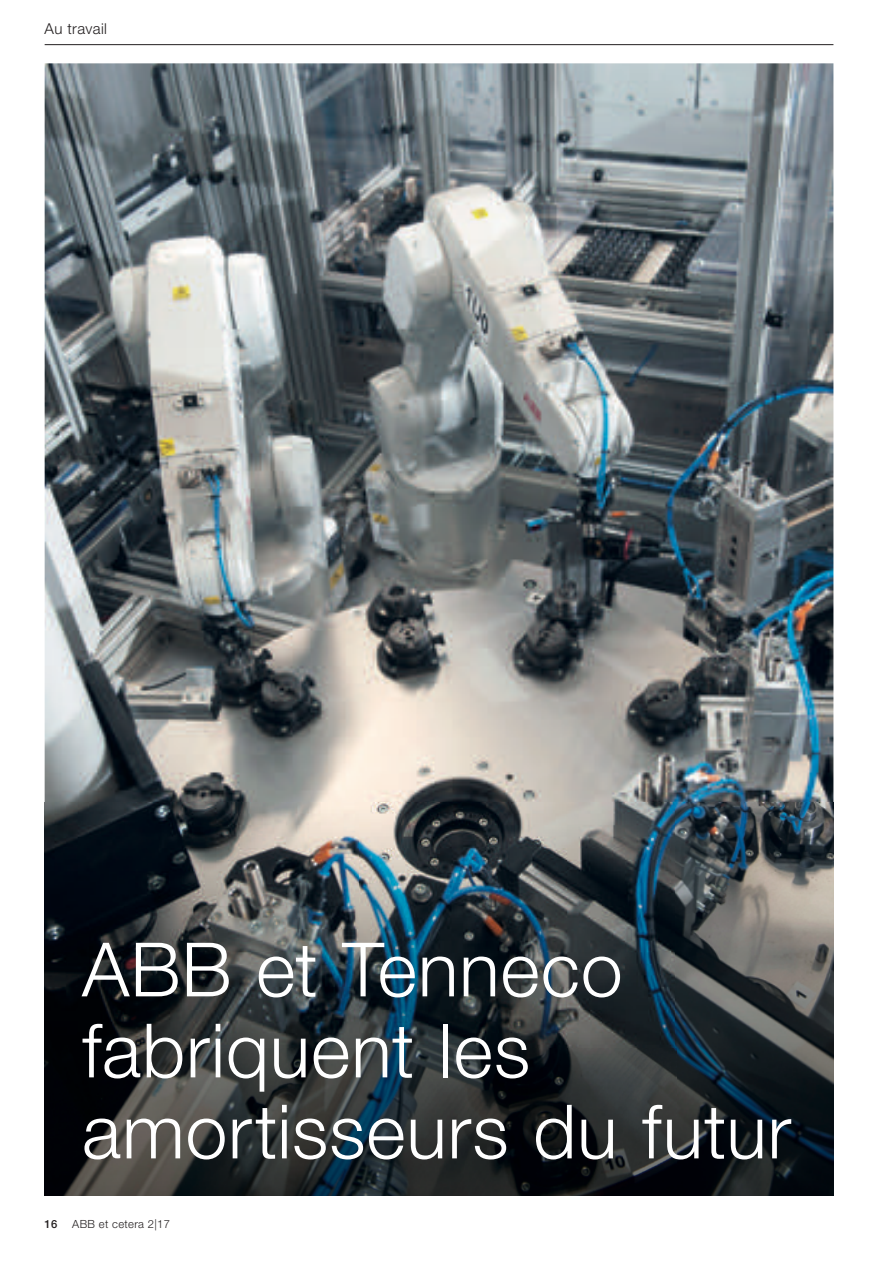
<style>
.page{position:relative;width:893px;height:1263px;background:#fff}
.page>*{position:absolute;margin:0;border:0;box-sizing:border-box;transform-origin:0 0}
.t1{font:300 75px/81px "Helvetica Neue LT Std";letter-spacing:.015em;color:#fff}
.t2{font:300 15px "Helvetica Neue LT Std";letter-spacing:.025em;color:#231f20}
.t3{font:300 11.25px "Helvetica Neue LT Std";letter-spacing:.03em;color:#231f20}
.t4{font:500 11.25px "Helvetica Neue LT Pro";color:#231f20}
</style>
<div class="page">
<img style="left:45px;top:63px;width:788px;height:740px">
<img style="left:833px;top:803px;width:1px;height:393px">
<img style="left:45px;top:803px;width:788px;height:393px">
<hr style="left:45px;top:44px;width:788px;height:1px;background:#231f20">
<p class="t2" style="left:45px;top:20px;width:64px">Au travail</p>
<p class="t1" style="left:82px;top:927px;width:711px">ABB et Tenneco fabriquent les amortisseurs du futur</p>
<p class="t4" style="left:45px;top:1217px;width:14px">16</p>
<p class="t3" style="left:72px;top:1217px;width:99px">ABB et cetera 2|17</p>
</div>
